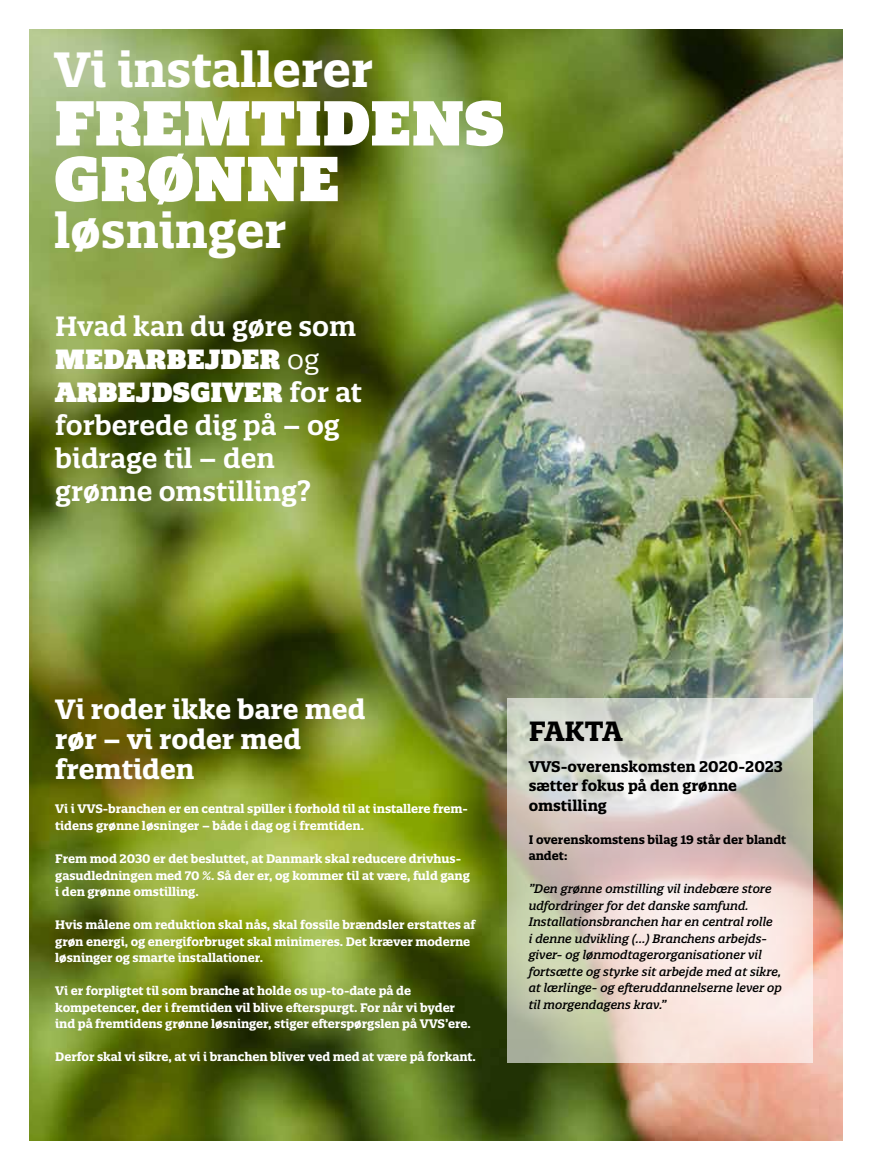
<style>
.page{position:relative;width:872px;height:1170px;background:#fff}
.page>*{position:absolute;margin:0;border:0;box-sizing:border-box;transform-origin:0 0}
.t1{font:900 61.5px "Quatro Slab";color:#fff}
.t2{font:700 48px "Quatro Slab";color:#fff}
.t3{font:600 27px/33px "Quatro Slab";color:#fff}
.t4{font:700 27px/30px "Quatro Slab";color:#fff}
.t5{font:700 27px "Quatro Slab";letter-spacing:-.025em;color:#000}
.t6{font:700 15px/19.5px "Quatro Slab";color:#000}
.t7{font:700 12px/16.5px "Quatro Slab";letter-spacing:-.005em;color:#fff}
.t8{font:italic 500 12px/16.5px "Quatro Slab";color:#000}
.t9{font:700 12px/16.5px "Quatro Slab";color:#000}
.s1{font-weight:900}
.s2{font-family:"Quatro Slab W03";font-weight:400}
</style>
<div class="page">
<img style="left:30px;top:30px;width:812px;height:1110px">
<svg style="left:507px;top:698px;width:305px;height:364px"></svg>
<h2 class="t2" style="left:54px;top:39px;width:320px">Vi installerer</h2>
<h1 class="t1" style="left:54px;top:84px;width:451px">FREMTIDENS</h1>
<h1 class="t1" style="left:54px;top:140px;width:287px">GRØNNE</h1>
<h2 class="t2" style="left:54px;top:200px;width:234px">løsninger</h2>
<h3 class="t3" style="left:55px;top:309px;width:308px">Hvad kan du gøre som<br><span class="s1">MEDARBEJDER</span> <span class="s2">og<br></span><span class="s1">ARBEJDSGIVER</span> for at forberede dig på – og bidrage til – den grønne omstilling?</h3>
<h3 class="t4" style="left:55px;top:694px;width:312px">Vi roder ikke bare med rør – vi roder med fremtiden</h3>
<p class="t7" style="left:55px;top:800px;width:414px">Vi i VVS-branchen er en central spiller i forhold til at installere frem&shy;tidens grønne løsninger – både i dag og i fremtiden.</p>
<p class="t7" style="left:55px;top:850px;width:416px">Frem mod 2030 er det besluttet, at Danmark skal reducere drivhus&shy;gasudledningen med 70 %. Så der er, og kommer til at være, fuld gang i den grønne omstilling.</p>
<p class="t7" style="left:55px;top:916px;width:422px">Hvis målene om reduktion skal nås, skal fossile brændsler erstattes af grøn energi, og energiforbruget skal minimeres. Det kræver moderne løsninger og smarte installationer.</p>
<p class="t7" style="left:55px;top:982px;width:417px">Vi er forpligtet til som branche at holde os up-to-date på de kompetencer, der i fremtiden vil blive efterspurgt. For når vi byder ind på fremtidens grønne løsninger, stiger efterspørgslen på VVS’ere.</p>
<p class="t7" style="left:55px;top:1048px;width:422px">Derfor skal vi sikre, at vi i branchen bliver ved med at være på forkant.</p>
<h3 class="t5" style="left:528px;top:714px;width:95px">FAKTA</h3>
<p class="t6" style="left:528px;top:756px;width:256px">VVS-overenskomsten 2020-2023 sætter fokus på den grønne omstilling</p>
<p class="t9" style="left:528px;top:831px;width:259px">I overenskomstens bilag 19 står der blandt andet:</p>
<p class="t8" style="left:528px;top:880px;width:255px">”Den grønne omstilling vil indebære store udfordringer for det danske samfund.<br>Installationsbranchen har en central rolle<br>i denne udvikling (…) Branchens arbejds&shy;giver- og lønmodtagerorganisationer vil fortsætte og styrke sit arbejde med at sikre, at lærlinge- og efteruddannelserne lever op til morgendagens krav.”</p>
</div>
